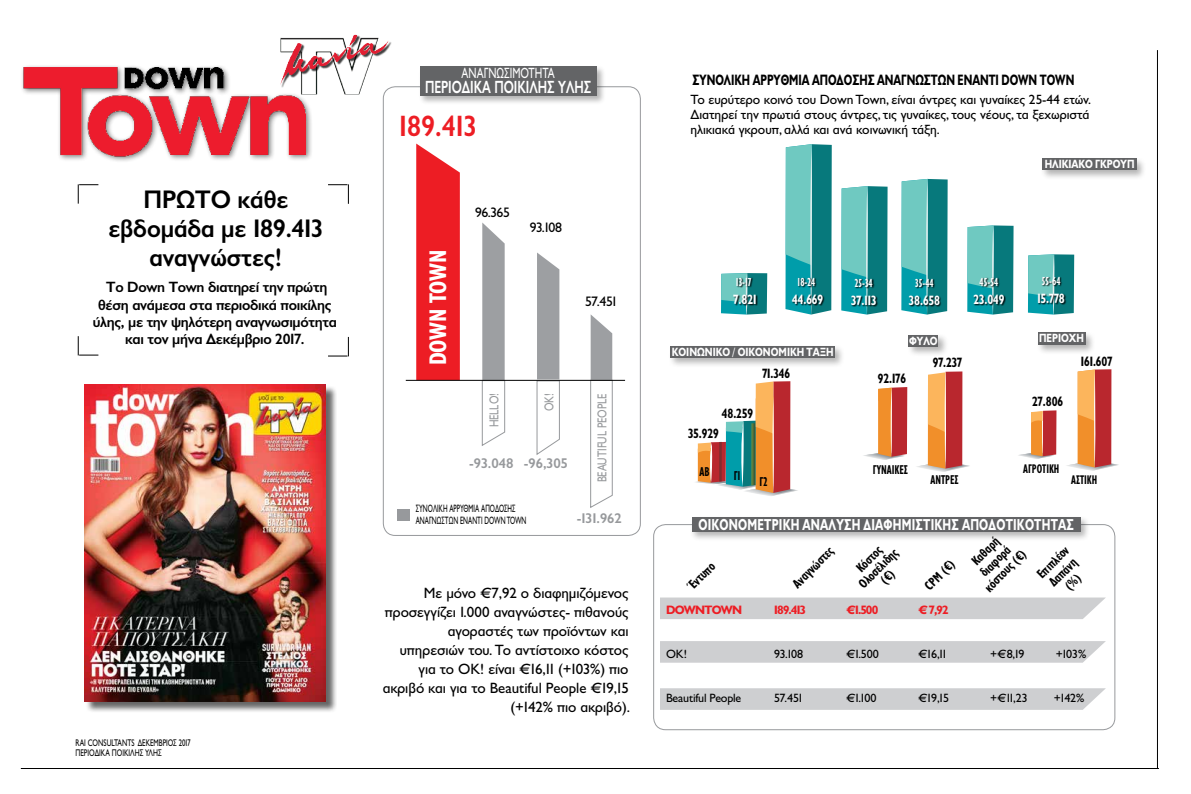
<style>
.page{position:relative;width:1191px;height:794px;background:#fff}
.page>*{position:absolute;margin:0;border:0;box-sizing:border-box;transform-origin:0 0}
.t1{font:29.6px "Gill Sans Hel Demi";letter-spacing:.01em;color:#ed1d24;scale:.9 1}
.t2{font:25.6px/29px "Gill Sans Hel Demi";letter-spacing:-.005em;color:#000;text-align:center}
.t3{font:700 24.2px "Gill Sans Hel Condenced";letter-spacing:-.01em;color:#fff}
.t4{font:17.8px "Gill Sans Hel Demi";color:#fff;scale:.7 1}
.t5{font:700 16px "Gill Sans Hel";letter-spacing:.02em;color:#fff;scale:.7 1}
.t6{font:700 15.1px "Gill Sans Hel";color:#000;scale:.7 1}
.t7{font:15px/19px "Gill Sans Hel";letter-spacing:-.005em;color:#000;text-align:right}
.t8{font:15px/17.3px "Gill Sans Hel Demi";letter-spacing:-.02em;color:#000;text-align:center}
.t9{font:14.9px "Gill Sans Hel";color:#fff;scale:.7 1}
.t10{font:14.2px "Gill Sans Hel Demi";color:#97999c}
.t11{font:13.8px "Gill Sans Hel";letter-spacing:-.02em;color:#000}
.t12{font:700 13.6px "Gill Sans Hel";color:#000;scale:.8 1}
.t13{font:700 13.6px "Gill Sans Hel";color:#fff;scale:.8 1}
.t14{font:13.5px/15px "Gill Sans Hel";letter-spacing:-.005em;color:#000;text-align:justify}
.t15{font:700 13.1px/14px "Gill Sans Hel Condenced";color:#000;text-align:center}
.t16{font:13px "Gill Sans Hel";color:#97999c;scale:.8 1}
.t17{font:700 13px "Gill Sans Hel Condenced";color:#000;scale:.8 1}
.t18{font:700 12.9px "Gill Sans Hel Condenced";color:#000;scale:.8 1}
.t19{font:700 12.6px "Gill Sans Hel Condenced";color:#000;scale:.8 1}
.t20{font:700 12.2px "Gill Sans Hel";letter-spacing:-.06em;color:#ed1d24}
.t21{font:12.1px "Gill Sans Hel";letter-spacing:-.005em;color:#000}
.t22{font:700 12px "Gill Sans Hel";color:#fff;scale:.8 1}
.t23{font:700 11.8px "Gill Sans Hel Condenced";color:#fff;scale:.8 1}
.t24{font:10.7px/11.2px "Gill Sans Hel";letter-spacing:.005em;color:#000;scale:.58 1}
.t25{font:9.7px/10px "Gill Sans Hel";color:#000;scale:.7 1}
</style>
<div class="page">
<img style="left:22px;top:66px;width:294px;height:95px">
<svg style="left:78px;top:336px;width:20px;height:20px"></svg>
<svg style="left:328px;top:337px;width:21px;height:20px"></svg>
<svg style="left:328px;top:184px;width:21px;height:20px"></svg>
<svg style="left:78px;top:184px;width:20px;height:20px"></svg>
<div style="left:690px;top:515px;width:400px;height:27px;background:#000;opacity:.3"></div>
<div style="left:692px;top:517px;width:388px;height:15px;background:#636466"></div>
<svg style="left:660px;top:597px;width:446px;height:22px;background:#d0d1d3"></svg>
<div style="left:660px;top:641px;width:446px;height:21px;background:#cecfd1"></div>
<svg style="left:660px;top:688px;width:446px;height:22px;background:#d0d0d2"></svg>
<div style="left:397px;top:509px;width:12px;height:12px;background:#97999c"></div>
<svg style="left:536px;top:252px;width:24px;height:203px"></svg>
<svg style="left:481px;top:222px;width:24px;height:224px"></svg>
<svg style="left:589px;top:314px;width:24px;height:194px"></svg>
<svg style="left:416px;top:144px;width:44px;height:236px;background:#ee2c33"></svg>
<hr style="left:406px;top:380px;width:219px;height:1px;background:#000">
<div style="left:383px;top:86px;width:258px;height:450px;border:1px solid #97999c;border-radius:12px"></div>
<div style="left:418px;top:65px;width:188px;height:40px;background:#000;opacity:.3"></div>
<div style="left:420px;top:66px;width:176px;height:29px;background:#636466"></div>
<div style="left:85px;top:385px;width:252px;height:327px;background:#000;opacity:.6"></div>
<img style="left:85px;top:384px;width:241px;height:317px">
<div style="left:1035px;top:330px;width:60px;height:25px;background:#000;opacity:.3"></div>
<div style="left:1037px;top:333px;width:48px;height:12px;background:#636466"></div>
<svg style="left:1018px;top:410px;width:38px;height:49px"></svg>
<svg style="left:1067px;top:369px;width:52px;height:102px"></svg>
<div style="left:906px;top:333px;width:42px;height:24px;background:#000;opacity:.3"></div>
<div style="left:908px;top:335px;width:30px;height:12px;background:#636466"></div>
<svg style="left:917px;top:371px;width:53px;height:101px"></svg>
<svg style="left:863px;top:387px;width:44px;height:73px"></svg>
<div style="left:668px;top:344px;width:177px;height:24px;background:#000;opacity:.3"></div>
<div style="left:670px;top:347px;width:165px;height:11px;background:#636466"></div>
<div style="left:1040px;top:157px;width:106px;height:23px;background:#000;opacity:.3"></div>
<div style="left:1042px;top:159px;width:94px;height:11px;background:#636466"></div>
<svg style="left:696px;top:381px;width:102px;height:115px"></svg>
<svg style="left:841px;top:186px;width:46px;height:128px;background:#3da5a4"></svg>
<svg style="left:967px;top:225px;width:46px;height:89px;background:#3ea4a4"></svg>
<svg style="left:901px;top:179px;width:46px;height:135px;background:#3ea5a4"></svg>
<svg style="left:1028px;top:254px;width:46px;height:60px;background:#35a1a2"></svg>
<div style="left:973px;top:277px;width:33px;height:29px;background:#000;opacity:.9"></div>
<div style="left:909px;top:279px;width:32px;height:28px;background:#000;opacity:.9"></div>
<div style="left:851px;top:278px;width:27px;height:29px;background:#000;opacity:.9"></div>
<div style="left:1038px;top:277px;width:28px;height:28px;background:#000;opacity:.9"></div>
<svg style="left:785px;top:144px;width:46px;height:170px;background:#3fa5a5"></svg>
<svg style="left:721px;top:273px;width:46px;height:41px"></svg>
<div style="left:792px;top:277px;width:33px;height:29px;background:#000;opacity:.9"></div>
<div style="left:733px;top:277px;width:25px;height:29px;background:#000;opacity:.9"></div>
<hr style="left:1157px;top:50px;width:1px;height:718px;background:#000">
<hr style="left:21px;top:768px;width:1137px;height:1px;background:#000">
<img style="left:280px;top:38px;width:82px;height:56px">
<div style="left:281px;top:36px;width:111px;height:52px;background:#000;opacity:.75"></div>
<img style="left:349px;top:35px;width:38px;height:16px">
<h2 class="t2" style="left:108px;top:186px;width:216px">ΠΡΩΤΟ κάθε εβδομάδα με 189.413 αναγνώστες!</h2>
<p class="t8" style="left:93px;top:279px;width:245px">Το Down Town διατηρεί την πρώτη θέση ανάμεσα στα περιοδικά ποικίλης ύλης, με την ψηλότερη αναγνωσιμότητα και τον μήνα Δεκέμβριο 2017.</p>
<p class="t25" style="left:76px;top:738px;width:166px">RAI CONSULTANTS ΔΕΚΕΜΒΡΙΟΣ 2017<br>ΠΕΡΙΟΔΙΚΑ ΠΟΙΚΙΛΗΣ ΥΛΗΣ</p>
<p class="t9" style="left:461px;top:65px;width:134px">ΑΝΑΓΝΩΣΙΜΟΤΗΤΑ</p>
<p class="t4" style="left:425px;top:78px;width:239px">ΠΕΡΙΟΔΙΚΑ ΠΟΙΚΙΛΗΣ ΥΛΗΣ</p>
<h1 class="t1" style="left:399px;top:111px;width:88px">189.413</h1>
<h3 class="t3" style="left:425px;top:365px;width:117px;rotate:-90deg">DOWN TOWN</h3>
<p class="t11" style="left:475px;top:205px;width:36px">96.365</p>
<p class="t11" style="left:530px;top:220px;width:34px">93.108</p>
<p class="t11" style="left:585px;top:294px;width:33px">57.451</p>
<p class="t16" style="left:487px;top:427px;width:44px;rotate:-90deg">HELLO!</p>
<p class="t16" style="left:542px;top:411px;width:24px;rotate:-90deg">OK!</p>
<p class="t10" style="left:469px;top:456px;width:46px">-93.048</p>
<p class="t10" style="left:524px;top:456px;width:45px">-96,305</p>
<p class="t24" style="left:416px;top:503px;width:192px">ΣΥΝΟΛΙΚΗ ΑΡΡΥΘΜΙΑ ΑΠΟΔΟΣΗΣ<br>ΑΝΑΓΝΩΣΤΩΝ ΕΝΑΝΤΙ DOWN TOWN</p>
<p class="t16" style="left:595px;top:482px;width:113px;rotate:-90deg">BEAUTIFUL PEOPLE</p>
<p class="t10" style="left:576px;top:511px;width:47px">-131.962</p>
<p class="t7" style="left:383px;top:584px;width:249px">Με μόνο €7,92 ο διαφημιζόμενος προσεγγίζει 1.000 αναγνώστες- πιθανούς αγοραστές των προϊόντων και υπηρεσιών του. Το αντίστοιχο κόστος για το ΟΚ! είναι €16,11 (+103%) πιο ακριβό και για το Beautiful People €19,15 (+142% πιο ακριβό).</p>
<p class="t6" style="left:692px;top:72px;width:547px">ΣΥΝΟΛΙΚΗ ΑΡΡΥΘΜΙΑ ΑΠΟΔΟΣΗΣ ΑΝΑΓΝΩΣΤΩΝ ΕΝΑΝΤΙ DOWN TOWN</p>
<p class="t14" style="left:690px;top:92px;width:402px">Το ευρύτερο κοινό του Down Town, είναι άντρες και γυναίκες 25-44 ετών.<br>Διατηρεί την πρωτιά στους άντρες, τις γυναίκες, τους νέους, τα ξεχωριστά ηλικιακά γκρουπ, αλλά και ανά κοινωνική τάξη.</p>
<p class="t22" style="left:1044px;top:158px;width:114px">ΗΛΙΚΙΑΚΟ ΓΚΡΟΥΠ</p>
<p class="t23" style="left:736px;top:276px;width:21px">13-17</p>
<p class="t13" style="left:733px;top:292px;width:30px">7.821</p>
<p class="t23" style="left:797px;top:276px;width:24px">18-24</p>
<p class="t13" style="left:792px;top:292px;width:40px">44.669</p>
<p class="t22" style="left:672px;top:346px;width:204px">ΚΟΙΝΩΝΙΚΟ / ΟΙΚΟΝΟΜΙΚΗ ΤΑΞΗ</p>
<p class="t12" style="left:762px;top:367px;width:36px">71.346</p>
<p class="t12" style="left:722px;top:406px;width:40px">48.259</p>
<p class="t12" style="left:688px;top:426px;width:40px">35.929</p>
<p class="t17" style="left:699px;top:464px;width:14px">ΑΒ</p>
<p class="t17" style="left:733px;top:469px;width:10px">Γ1</p>
<p class="t17" style="left:759px;top:475px;width:11px">Γ2</p>
<p class="t23" style="left:855px;top:277px;width:24px">25-34</p>
<p class="t13" style="left:851px;top:293px;width:33px">37.113</p>
<p class="t23" style="left:915px;top:277px;width:25px">35-44</p>
<p class="t13" style="left:909px;top:293px;width:40px">38.658</p>
<p class="t23" style="left:979px;top:276px;width:25px">45-54</p>
<p class="t13" style="left:973px;top:292px;width:40px">23.049</p>
<p class="t22" style="left:909px;top:334px;width:37px">ΦΥΛΟ</p>
<p class="t12" style="left:932px;top:355px;width:38px">97.237</p>
<p class="t12" style="left:878px;top:371px;width:37px">92.176</p>
<p class="t18" style="left:872px;top:463px;width:46px">ΓΥΝΑΊΚΕΣ</p>
<p class="t18" style="left:930px;top:473px;width:37px">ΆΝΤΡΕΣ</p>
<p class="t23" style="left:1042px;top:275px;width:25px">55-64</p>
<p class="t13" style="left:1037px;top:291px;width:36px">15.778</p>
<p class="t22" style="left:1039px;top:332px;width:58px">ΠΕΡΙΟΧΗ</p>
<p class="t12" style="left:1080px;top:354px;width:41px">161.607</p>
<p class="t12" style="left:1032px;top:394px;width:40px">27.806</p>
<p class="t19" style="left:1023px;top:463px;width:45px">ΑΓΡΟΤΙΚΉ</p>
<p class="t19" style="left:1071px;top:473px;width:34px">ΑΣΤΙΚΗ</p>
<p class="t5" style="left:698px;top:516px;width:538px">ΟΙΚΟΝΟΜΕΤΡΙΚΗ ΑΝΑΛΥΣΗ ΔΙΑΦΗΜΙΣΤΙΚΗΣ ΑΠΟΔΟΤΙΚΟΤΗΤΑΣ</p>
<p class="t15" style="left:684px;top:583px;width:36px;rotate:-45deg">Έντυπο</p>
<p class="t15" style="left:790px;top:581px;width:54px;rotate:-45deg">Αναγνώστες</p>
<p class="t15" style="left:847px;top:572px;width:51px;line-height:13px;rotate:-45deg">Κόστος<br>Ολοσέλιδης (€)</p>
<p class="t15" style="left:922px;top:583px;width:38px;rotate:-45deg">CPM (€)</p>
<p class="t15" style="left:962px;top:565px;width:55px;rotate:-45deg">Καθαρή διαφορά κόστους (€)</p>
<p class="t15" style="left:1034px;top:571px;width:41px;rotate:-45deg">Επιπλέον<br>Δαπάνη (%)</p>
<p class="t20" style="left:666px;top:604px;width:78px">DOWNTOWN</p>
<p class="t20" style="left:774px;top:604px;width:33px">189.413</p>
<p class="t20" style="left:846px;top:604px;width:34px">€1.500</p>
<p class="t20" style="left:918px;top:604px;width:32px">€ 7,92</p>
<p class="t21" style="left:666px;top:648px;width:23px">OK!</p>
<p class="t21" style="left:774px;top:648px;width:31px">93.108</p>
<p class="t21" style="left:846px;top:648px;width:34px">€1.500</p>
<p class="t21" style="left:918px;top:648px;width:30px">€16,11</p>
<p class="t21" style="left:990px;top:648px;width:36px">+€8,19</p>
<p class="t21" style="left:1056px;top:648px;width:32px">+103%</p>
<p class="t21" style="left:666px;top:691px;width:77px">Beautiful People</p>
<p class="t21" style="left:774px;top:691px;width:30px">57.451</p>
<p class="t21" style="left:846px;top:691px;width:32px">€1.100</p>
<p class="t21" style="left:918px;top:691px;width:32px">€19,15</p>
<p class="t21" style="left:990px;top:691px;width:39px">+€11,23</p>
<p class="t21" style="left:1054px;top:691px;width:32px">+142%</p>
</div>
